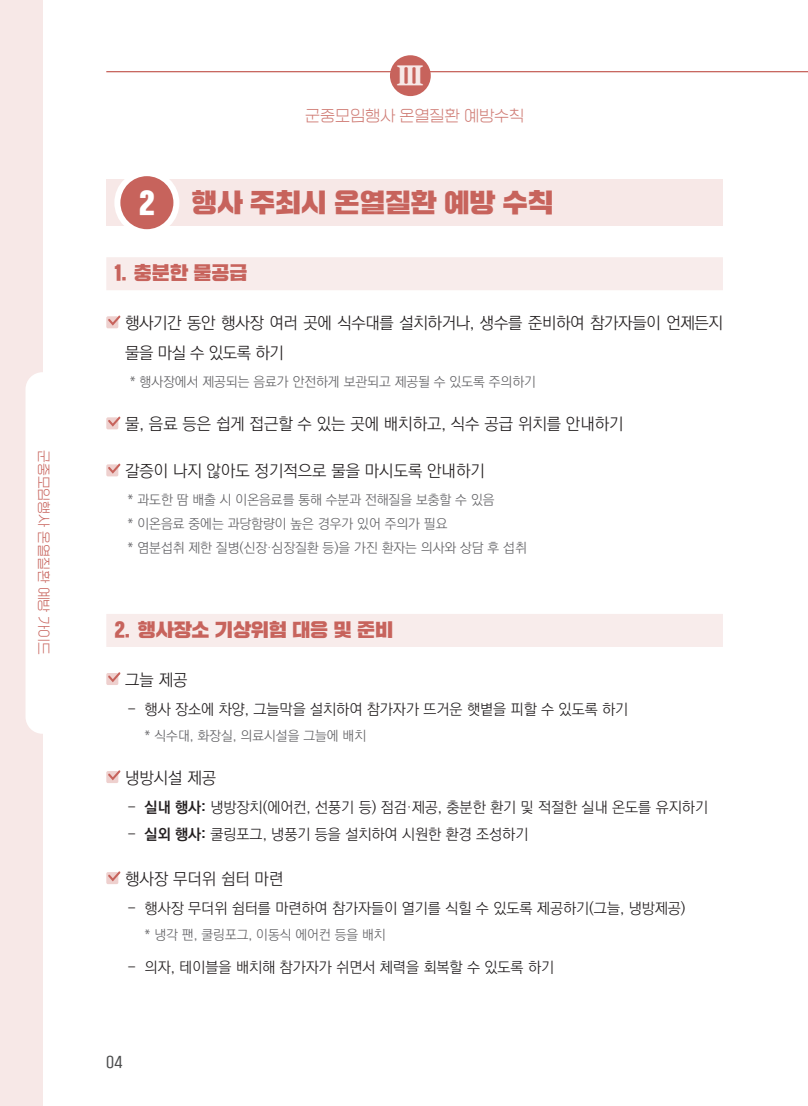
<style>
.page{position:relative;width:808px;height:1106px;background:#fff}
.page>*{position:absolute;margin:0;border:0;box-sizing:border-box;transform-origin:0 0}
.t1{font:30px "SD Myeongjo Neoa g Ex Bd";color:#f7e8e7}
.t2{font:27px "SD Gd Gothic";color:#fff}
.t3{font:25.5px "SD Gd Gothic";color:#c7635c}
.t4{font:18px "SD Gd Gothic";color:#c7635c}
.t5{font:300 16.5px "Ko Pub World Dotum";color:#231f20}
.t6{font:300 16.5px/30px "Ko Pub World Dotum";letter-spacing:-.02em;color:#231f20}
.t7{font:300 15px "Ko Pub World Dotum";color:#231f20}
.t8{font:15px "SD Gyeokdong G203 Lt";color:#cf7b74}
.t9{font:300 13.5px/24px "Ko Pub World Dotum";color:#636366}
.t10{font:13.5px "SD Gyeokdong G204 Rg";color:#4b4c4d}
.t11{font:12.75px "SD Gyeokdong G203 Lt";letter-spacing:.01em;color:#c7635c}
.s1{font-weight:700}
</style>
<div class="page">
<hr style="left:106px;top:71px;width:702px;height:1px;background:#c7635c">
<div style="left:390px;top:55px;width:41px;height:41px;background:#c7635c;border-radius:50%"></div>
<div style="left:0;top:0;width:43px;height:1106px;background:#f7e8e7"></div>
<div style="left:26px;top:372px;width:34px;height:361px;background:#fff;border-radius:17px"></div>
<div style="left:106px;top:179px;width:617px;height:47px;background:#f7e8e7"></div>
<div style="left:117px;top:173px;width:59px;height:59px;background:#c7635c;border-radius:50%"></div>
<div style="left:114px;top:170px;width:65px;height:65px;border:6px solid #fff;border-radius:50%"></div>
<div style="left:106px;top:257px;width:617px;height:33px;background:#f8eceb"></div>
<div style="left:106px;top:614px;width:617px;height:33px;background:#f8eceb"></div>
<div style="left:106px;top:316px;width:12px;height:12px;background:#eed0ce;border-radius:2px"></div>
<svg style="left:108px;top:315px;width:12px;height:10px"></svg>
<div style="left:106px;top:417px;width:12px;height:12px;background:#eed0ce;border-radius:2px"></div>
<svg style="left:108px;top:416px;width:12px;height:10px"></svg>
<div style="left:106px;top:464px;width:12px;height:12px;background:#eed0ce;border-radius:2px"></div>
<svg style="left:108px;top:463px;width:12px;height:10px"></svg>
<div style="left:106px;top:673px;width:12px;height:12px;background:#eed0ce;border-radius:2px"></div>
<svg style="left:108px;top:672px;width:12px;height:10px"></svg>
<div style="left:106px;top:771px;width:12px;height:12px;background:#eed0ce;border-radius:2px"></div>
<svg style="left:108px;top:770px;width:12px;height:10px"></svg>
<div style="left:106px;top:872px;width:12px;height:12px;background:#eed0ce;border-radius:2px"></div>
<svg style="left:108px;top:871px;width:12px;height:10px"></svg>
<p class="t11" style="left:50px;top:450px;width:206px;rotate:90deg">군중모임행사 온열질환 예방 가이드</p>
<h1 class="t1" style="left:396px;top:59px;width:30px">Ⅲ</h1>
<p class="t8" style="left:305px;top:108px;width:221px">군중모임행사 온열질환 예방수칙</p>
<h2 class="t2" style="left:139px;top:189px;width:17px">2</h2>
<h3 class="t3" style="left:191px;top:190px;width:364px">행사 주최시 온열질환 예방 수칙</h3>
<p class="t4" style="left:115px;top:264px;width:134px">1. 충분한 물공급</p>
<p class="t6" style="left:125px;top:308px;width:599px">행사기간 동안 행사장 여러 곳에 식수대를 설치하거나, 생수를 준비하여 참가자들이 언제든지 물을 마실 수 있도록 하기</p>
<p class="t9" style="left:130px;top:370px;width:408px">* 행사장에서 제공되는 음료가 안전하게 보관되고 제공될 수 있도록 주의하기</p>
<p class="t5" style="left:125px;top:412px;width:500px">물, 음료 등은 쉽게 접근할 수 있는 곳에 배치하고, 식수 공급 위치를 안내하기</p>
<p class="t5" style="left:125px;top:459px;width:361px">갈증이 나지 않아도 정기적으로 물을 마시도록 안내하기</p>
<p class="t9" style="left:128px;top:488px;width:401px">* 과도한 땀 배출 시 이온음료를 통해 수분과 전해질을 보충할 수 있음<br>* 이온음료 중에는 과당함량이 높은 경우가 있어 주의가 필요<br>* 염분섭취 제한 질병(신장·심장질환 등)을 가진 환자는 의사와 상담 후 섭취</p>
<p class="t4" style="left:115px;top:620px;width:280px">2. 행사장소 기상위험 대응 및 준비</p>
<p class="t5" style="left:125px;top:668px;width:64px">그늘 제공</p>
<p class="t7" style="left:128px;top:698px;width:502px">- 행사 장소에 차양, 그늘막을 설치하여 참가자가 뜨거운 햇볕을 피할 수 있도록 하기</p>
<p class="t9" style="left:145px;top:723px;width:223px">* 식수대, 화장실, 의료시설을 그늘에 배치</p>
<p class="t5" style="left:125px;top:766px;width:93px">냉방시설 제공</p>
<p class="t7" style="left:128px;top:796px;width:582px">- <span class="s1">실내 행사:</span> 냉방장치(에어컨, 선풍기 등) 점검·제공, 충분한 환기 및 적절한 실내 온도를 유지하기</p>
<p class="t7" style="left:128px;top:823px;width:402px">- <span class="s1">실외 행사:</span> 쿨링포그, 냉풍기 등을 설치하여 시원한 환경 조성하기</p>
<p class="t5" style="left:125px;top:867px;width:160px">행사장 무더위 쉼터 마련</p>
<p class="t7" style="left:128px;top:897px;width:559px">- 행사장 무더위 쉼터를 마련하여 참가자들이 열기를 식힐 수 있도록 제공하기(그늘, 냉방제공)</p>
<p class="t9" style="left:145px;top:922px;width:243px">* 냉각 팬, 쿨링포그, 이동식 에어컨 등을 배치</p>
<p class="t7" style="left:128px;top:957px;width:428px">- 의자, 테이블을 배치해 참가자가 쉬면서 체력을 회복할 수 있도록 하기</p>
<p class="t10" style="left:106px;top:1054px;width:17px">04</p>
</div>
